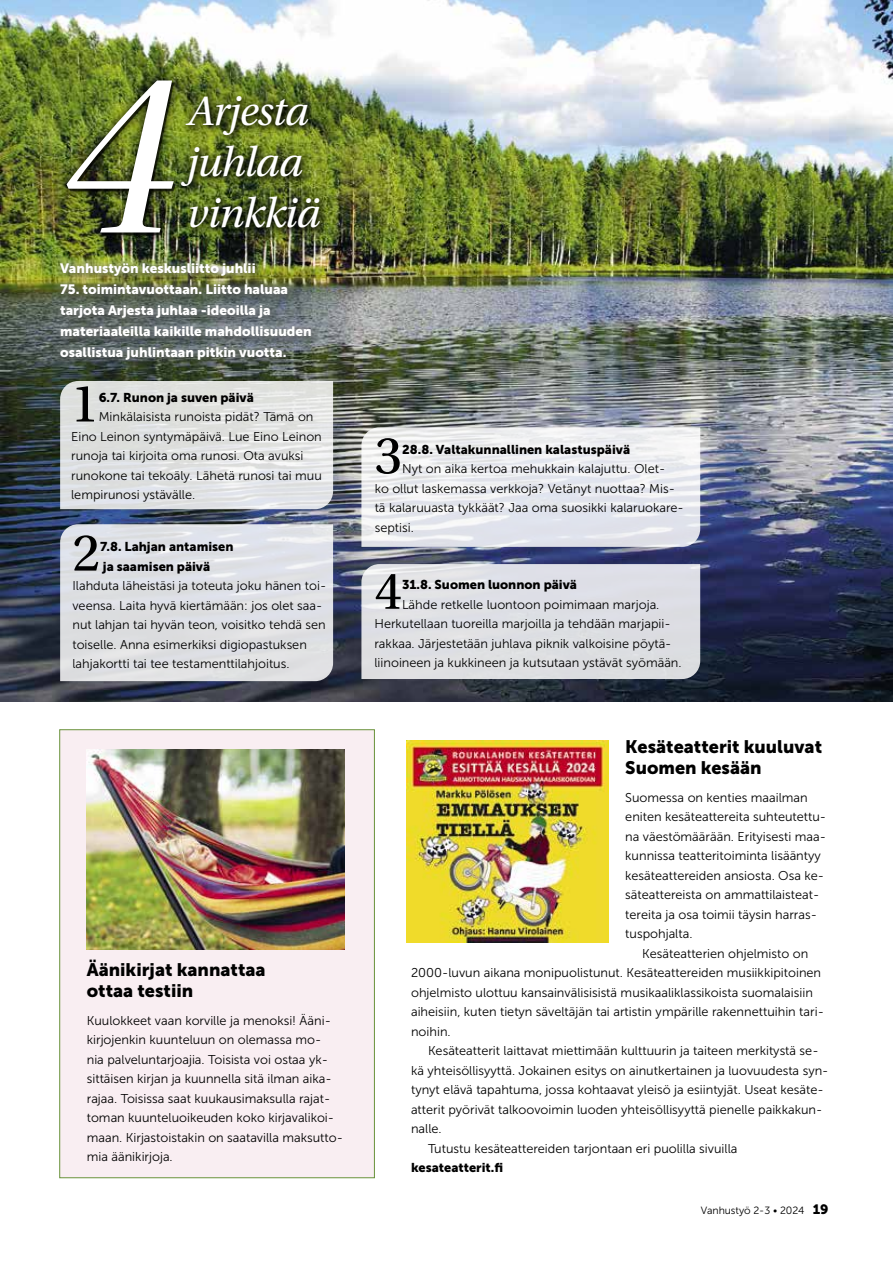
<style>
.page{position:relative;width:893px;height:1263px;background:#fff}
.page>*{position:absolute;margin:0;border:0;box-sizing:border-box;transform-origin:0 0}
.t1{font:241.95px "Utopia Std Disp It";color:#fff}
.t2{font:55.2px "Utopia Std";color:#000}
.t3{font:italic 43.5px/51px "Utopia Std";letter-spacing:-.02em;color:#fff}
.t4{font:18px/21px "Museo Sans 900";color:#000}
.t5{font:14.25px/19.5px "Minion Pro";color:#000}
.t6{font:13.5px/21px "Museo Sans 900";color:#fff}
.t7{font:12.75px/19.5px "Museo Sans 300";color:#000}
.t8{font:12.75px/19.5px "Museo Sans 900";color:#000}
.t9{font:10.5px "Museo Sans 300";letter-spacing:-.005em;color:#000}
.s1{font-family:"Museo Sans 900";font-size:13.5px}
</style>
<div class="page">
<div style="left:60px;top:729px;width:315px;height:449px;background:#f9eef2;border:1px solid #69923a"></div>
<img style="left:0;top:0;width:893px;height:702px">
<div style="left:173px;top:88px;width:159px;height:153px;background:#000;opacity:.63"></div>
<div style="left:172px;top:87px;width:157px;height:150px;background:#000;opacity:.75"></div>
<div style="left:58px;top:71px;width:125px;height:171px;background:#000;opacity:.75"></div>
<svg style="left:60px;top:381px;width:273px;height:128px"></svg>
<svg style="left:60px;top:524px;width:273px;height:157px"></svg>
<svg style="left:361px;top:427px;width:339px;height:120px"></svg>
<div style="left:361px;top:564px;width:339px;height:115px;background:#dedfe4"></div>
<svg style="left:55px;top:258px;width:267px;height:112px"></svg>
<div style="left:51px;top:254px;width:269px;height:114px;background:#fff;opacity:.75"></div>
<img style="left:406px;top:740px;width:202px;height:202px">
<img style="left:87px;top:750px;width:257px;height:199px">
<h1 class="t1" style="left:60px;top:29px;width:120px">4</h1>
<h3 class="t3" style="left:187px;top:87px;width:123px">Arjesta juhlaa</h3>
<h3 class="t3" style="left:187px;top:189px;width:135px">vinkkiä</h3>
<p class="t6" style="left:60px;top:257px;width:197px">Vanhustyön keskusliitto juhlii</p>
<p class="t6" style="left:60px;top:278px;width:253px">75. toimintavuottaan. Liitto haluaa tarjota Arjesta juhlaa -ideoilla ja materiaaleilla kaikille mahdollisuuden osallistua juhlintaan pitkin vuotta.</p>
<h2 class="t2" style="left:71px;top:374px;width:29px">1</h2>
<p class="t8" style="left:99px;top:388px;width:157px">6.7. Runon ja suven päivä</p>
<p class="t7" style="left:71px;top:407px;width:252px;text-indent:28px">Minkälaisista runoista pidät? Tämä on Eino Leinon syntymäpäivä. Lue Eino Leinon runoja tai kirjoita oma runosi. Ota avuksi runokone tai tekoäly. Lähetä runosi tai muu lempirunosi ystävälle.</p>
<h2 class="t2" style="left:72px;top:523px;width:29px">2</h2>
<p class="t8" style="left:100px;top:537px;width:135px">7.8. Lahjan antamisen ja saamisen päivä</p>
<p class="t7" style="left:72px;top:576px;width:255px">Ilahduta läheistäsi ja toteuta joku hänen toi&shy;veensa. Laita hyvä kiertämään: jos olet saa&shy;nut lahjan tai hyvän teon, voisitko tehdä sen toiselle. Anna esimerkiksi digiopastuksen lahjakortti tai tee testamenttilahjoitus.</p>
<h2 class="t2" style="left:375px;top:426px;width:29px">3</h2>
<p class="t8" style="left:402px;top:440px;width:229px">28.8. Valtakunnallinen kalastuspäivä</p>
<p class="t7" style="left:375px;top:459px;width:311px;text-indent:28px">Nyt on aika kertoa mehukkain kalajuttu. Olet-<br>ko ollut laskemassa verkkoja? Vetänyt nuottaa? Mis&shy;tä kalaruuasta tykkäät? Jaa oma suosikki kalaruokare&shy;septisi.</p>
<h2 class="t2" style="left:374px;top:561px;width:29px">4</h2>
<p class="t8" style="left:402px;top:575px;width:177px">31.8. Suomen luonnon päivä</p>
<p class="t5" style="left:352px;top:480px;width:210px">31.8. Suomen luonnon päivä<br>Lähde retkelle luontoon poimimaan</p>
<p class="t5" style="left:335px;top:577px;width:226px">liinoineen ja kukkineen ja kutsutaan ys-</p>
<p class="t7" style="left:374px;top:595px;width:309px;text-indent:28px">Lähde retkelle luontoon poimimaan marjoja.<br>Herkutellaan tuoreilla marjoilla ja tehdään marjapii&shy;rakkaa. Järjestetään juhlava piknik valkoisine pöytä&shy;liinoineen ja kukkineen ja kutsutaan ystävät syömään.</p>
<h3 class="t4" style="left:87px;top:959px;width:180px">Äänikirjat kannattaa ottaa testiin</h3>
<p class="t7" style="left:87px;top:1011px;width:258px">Kuulokkeet vaan korville ja menoksi! Ääni&shy;kirjojenkin kuunteluun on olemassa mo-<br>nia palveluntarjoajia. Toisista voi ostaa yk&shy;sittäisen kirjan ja kuunnella sitä ilman aika&shy;rajaa. Toisissa saat kuukausimaksulla rajat&shy;toman kuunteluoikeuden koko kirjavalikoi&shy;maan. Kirjastoistakin on saatavilla maksutto&shy;mia äänikirjoja.</p>
<h3 class="t4" style="left:625px;top:736px;width:198px">Kesäteatterit kuuluvat<br>Suomen kesään</h3>
<p class="t7" style="left:625px;top:788px;width:202px">Suomessa on kenties maailman eniten kesäteattereita suhteutettu&shy;na väestömäärään. Erityisesti maa&shy;kunnissa teatteritoiminta lisääntyy kesäteattereiden ansiosta. Osa ke&shy;säteattereista on ammattilaisteat&shy;tereita ja osa toimii täysin harras&shy;tuspohjalta.</p>
<p class="t7" style="left:411px;top:944px;width:414px;text-indent:231px">Kesäteatterien ohjelmisto on 2000-luvun aikana monipuolistunut. Kesäteattereiden musiikkipitoinen ohjelmisto ulottuu kansainvälisisistä musikaaliklassikoista suomalaisiin aiheisiin, kuten tietyn säveltäjän tai artistin ympärille rakennettuihin tari&shy;noihin.</p>
<p class="t7" style="left:428px;top:1041px;width:392px">Kesäteatterit laittavat miettimään kulttuurin ja taiteen merkitystä se-</p>
<p class="t7" style="left:411px;top:1060px;width:419px">kä yhteisöllisyyttä. Jokainen esitys on ainutkertainen ja luovuudesta syn-</p>
<p class="t7" style="left:411px;top:1080px;width:414px">tynyt elävä tapahtuma, jossa kohtaavat yleisö ja esiintyjät. Useat kesäte-</p>
<p class="t7" style="left:411px;top:1099px;width:413px">atterit pyörivät talkoovoimin luoden yhteisöllisyyttä pienelle paikkakun-</p>
<p class="t7" style="left:411px;top:1119px;width:32px">nalle.</p>
<p class="t7" style="left:428px;top:1138px;width:311px">Tutustu kesäteattereiden tarjontaan eri puolilla sivuilla</p>
<p class="t8" style="left:411px;top:1158px;width:94px">kesateatterit.fi</p>
<p class="t9" style="left:701px;top:1204px;width:129px">Vanhustyö 2-3 • 2024 <span class="s1">19</span></p>
</div>
